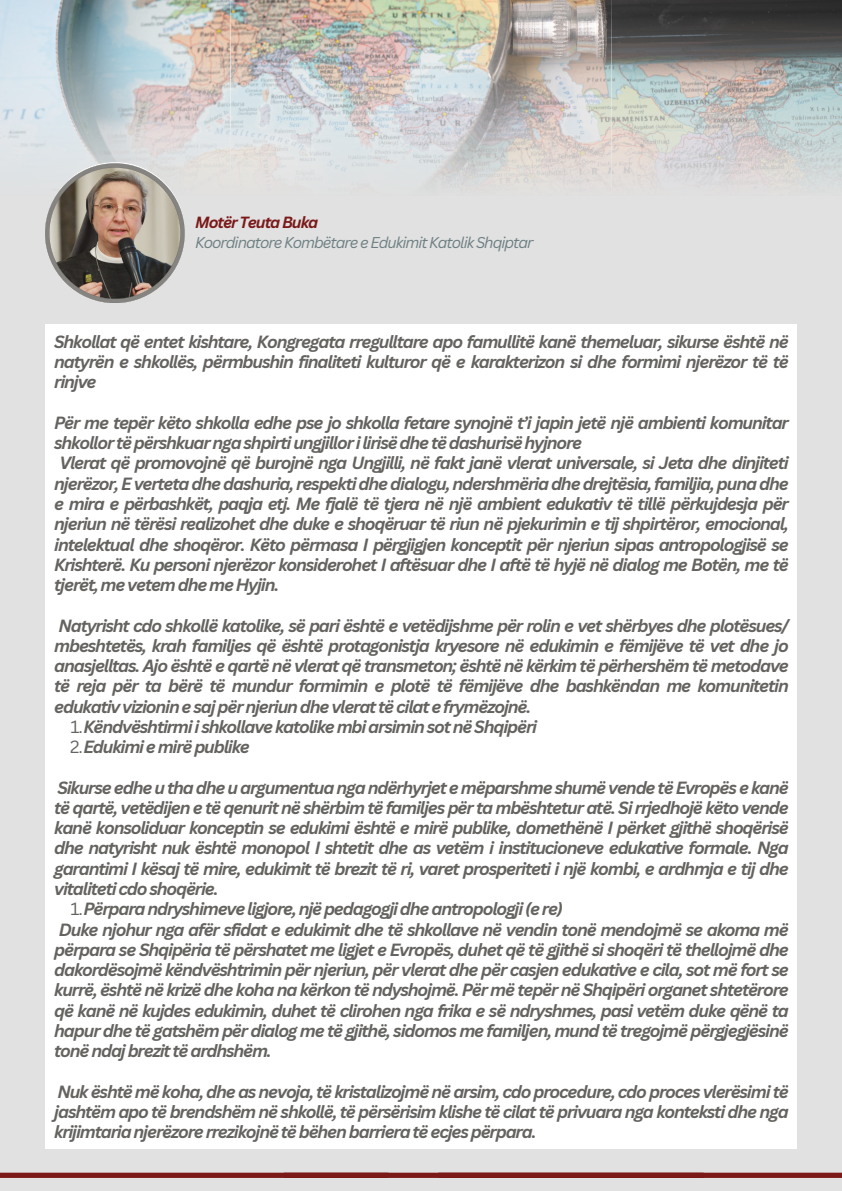
<style>
.page{position:relative;width:842px;height:1191px;background:#fff}
.page>*{position:absolute;margin:0;border:0;box-sizing:border-box;transform-origin:0 0}
.t1{font:italic 700 17.2px/20.2px "Canva Sans";letter-spacing:-.065em;color:#656360;text-align:justify}
.t2{font:italic 700 15.8px "Canva Sans";letter-spacing:-.065em;color:#7b1919}
.t3{font:italic 15.2px "Canva Sans";letter-spacing:-.065em;color:#6d7f82}
.s1{font-weight:400;font-style:normal}
</style>
<div class="page">
<div style="left:0;top:0;width:842px;height:1190px;background:#e1e1e1"></div>
<svg style="left:0;top:0;width:230px;height:167px"></svg>
<img style="left:230px;top:0;width:381px;height:186px">
<svg style="left:611px;top:0;width:231px;height:185px"></svg>
<div style="left:45px;top:324px;width:751px;height:824px;background:#fff"></div>
<svg style="left:45px;top:163px;width:140px;height:140px"></svg>
<div style="left:438px;top:1172px;width:404px;height:5px;background:#7b1919"></div>
<div style="left:0;top:1172px;width:388px;height:5px;background:#7b1919"></div>
<div style="left:284px;top:1172px;width:420px;height:5px;background:#7b1919"></div>
<p class="t2" style="left:195px;top:211px;width:125px">Motër Teuta Buka</p>
<p class="t3" style="left:195px;top:232px;width:340px">Koordinatore Kombëtare e Edukimit Katolik Shqiptar</p>
<p class="t1" style="left:54px;top:331px;width:736px">Shkollat që entet kishtare, Kongregata rregulltare apo famullitë kanë themeluar, sikurse është në natyrën e shkollës, përmbushin finaliteti kulturor që e karakterizon si dhe formimi njerëzor të të rinjve</p>
<p class="t1" style="left:54px;top:412px;width:736px">Për me tepër këto shkolla edhe pse jo shkolla fetare synojnë t’i japin jetë një ambienti komunitar</p>
<p class="t1" style="left:54px;top:432px;width:530px">shkollor të përshkuar nga shpirti ungjillor i lirisë dhe të dashurisë hyjnore</p>
<p class="t1" style="left:60px;top:452px;width:731px">Vlerat që promovojnë që burojnë nga Ungjilli, në fakt janë vlerat universale, si Jeta dhe dinjiteti</p>
<p class="t1" style="left:54px;top:473px;width:736px">njerëzor, E verteta dhe dashuria, respekti dhe dialogu, ndershmëria dhe drejtësia, familjia, puna dhe</p>
<p class="t1" style="left:54px;top:493px;width:736px">e mira e përbashkët, paqja etj. Me fjalë të tjera në një ambient edukativ të tillë përkujdesja për</p>
<p class="t1" style="left:54px;top:513px;width:736px">njeriun në tërësi realizohet dhe duke e shoqëruar të riun në pjekurimin e tij shpirtëror, emocional,</p>
<p class="t1" style="left:54px;top:533px;width:736px">intelektual dhe shoqëror. Këto përmasa I përgjigjen konceptit për njeriun sipas antropologjisë se</p>
<p class="t1" style="left:54px;top:554px;width:736px">Krishterë. Ku personi njerëzor konsiderohet I aftësuar dhe I aftë të hyjë në dialog me Botën, me të</p>
<p class="t1" style="left:54px;top:574px;width:226px">tjerët, me vetem dhe me Hyjin.</p>
<p class="t1" style="left:59px;top:614px;width:732px">Natyrisht cdo shkollë katolike, së pari është e vetëdijshme për rolin e vet shërbyes dhe plotësues/</p>
<p class="t1" style="left:54px;top:635px;width:736px">mbeshtetës, krah familjes që është protagonistja kryesore në edukimin e fëmijëve të vet dhe jo</p>
<p class="t1" style="left:54px;top:655px;width:736px">anasjelltas. Ajo është e qartë në vlerat që transmeton; është në kërkim të përhershëm të metodave</p>
<p class="t1" style="left:54px;top:675px;width:736px">të reja për ta bërë të mundur formimin e plotë të fëmijëve dhe bashkëndan me komunitetin</p>
<p class="t1" style="left:54px;top:695px;width:479px">edukativ vizionin e saj për njeriun dhe vlerat të cilat e frymëzojnë.</p>
<p class="t1" style="left:70px;top:716px;width:468px"><span class="s1">1.</span>Këndvështirmi i shkollave katolike mbi arsimin sot në Shqipëri</p>
<p class="t1" style="left:70px;top:736px;width:181px"><span class="s1">2.</span>Edukimi e mirë publike</p>
<p class="t1" style="left:57px;top:776px;width:733px">Sikurse edhe u tha dhe u argumentua nga ndërhyrjet e mëparshme shumë vende të Evropës e kanë</p>
<p class="t1" style="left:54px;top:797px;width:736px">të qartë, vetëdijen e të qenurit në shërbim të familjes për ta mbështetur atë. Si rrjedhojë këto vende</p>
<p class="t1" style="left:54px;top:817px;width:736px">kanë konsoliduar konceptin se edukimi është e mirë publike, domethënë I përket gjithë shoqërisë</p>
<p class="t1" style="left:54px;top:837px;width:736px">dhe natyrisht nuk është monopol I shtetit dhe as vetëm i institucioneve edukative formale. Nga</p>
<p class="t1" style="left:54px;top:857px;width:736px">garantimi I kësaj të mire, edukimit të brezit të ri, varet prosperiteti i një kombi, e ardhmja e tij dhe</p>
<p class="t1" style="left:54px;top:878px;width:166px">vitaliteti cdo shoqërie.</p>
<p class="t1" style="left:70px;top:898px;width:494px"><span class="s1">1.</span>Përpara ndryshimeve ligjore, një pedagogji dhe antropologji (e re)</p>
<p class="t1" style="left:59px;top:918px;width:731px">Duke njohur nga afër sfidat e edukimit dhe të shkollave në vendin tonë mendojmë se akoma më</p>
<p class="t1" style="left:54px;top:938px;width:736px">përpara se Shqipëria të përshatet me ligjet e Evropës, duhet që të gjithë si shoqëri të thellojmë dhe</p>
<p class="t1" style="left:54px;top:959px;width:736px">dakordësojmë këndvështrimin për njeriun, për vlerat dhe për casjen edukative e cila, sot më fort se</p>
<p class="t1" style="left:54px;top:979px;width:736px">kurrë, është në krizë dhe koha na kërkon të ndyshojmë. Për më tepër në Shqipëri organet shtetërore</p>
<p class="t1" style="left:54px;top:999px;width:736px">që kanë në kujdes edukimin, duhet të clirohen nga frika e së ndryshmes, pasi vetëm duke qënë ta</p>
<p class="t1" style="left:54px;top:1019px;width:736px">hapur dhe të gatshëm për dialog me të gjithë, sidomos me familjen, mund të tregojmë përgjegjësinë</p>
<p class="t1" style="left:54px;top:1040px;width:219px">tonë ndaj brezit të ardhshëm.</p>
<p class="t1" style="left:54px;top:1080px;width:736px">Nuk është më koha, dhe as nevoja, të kristalizojmë në arsim, cdo procedure, cdo proces vlerësimi të jashtëm apo të brendshëm në shkollë, të përsërisim klishe të cilat të privuara nga konteksti dhe nga krijimtaria njerëzore rrezikojnë të bëhen barriera të ecjes përpara.</p>
</div>
